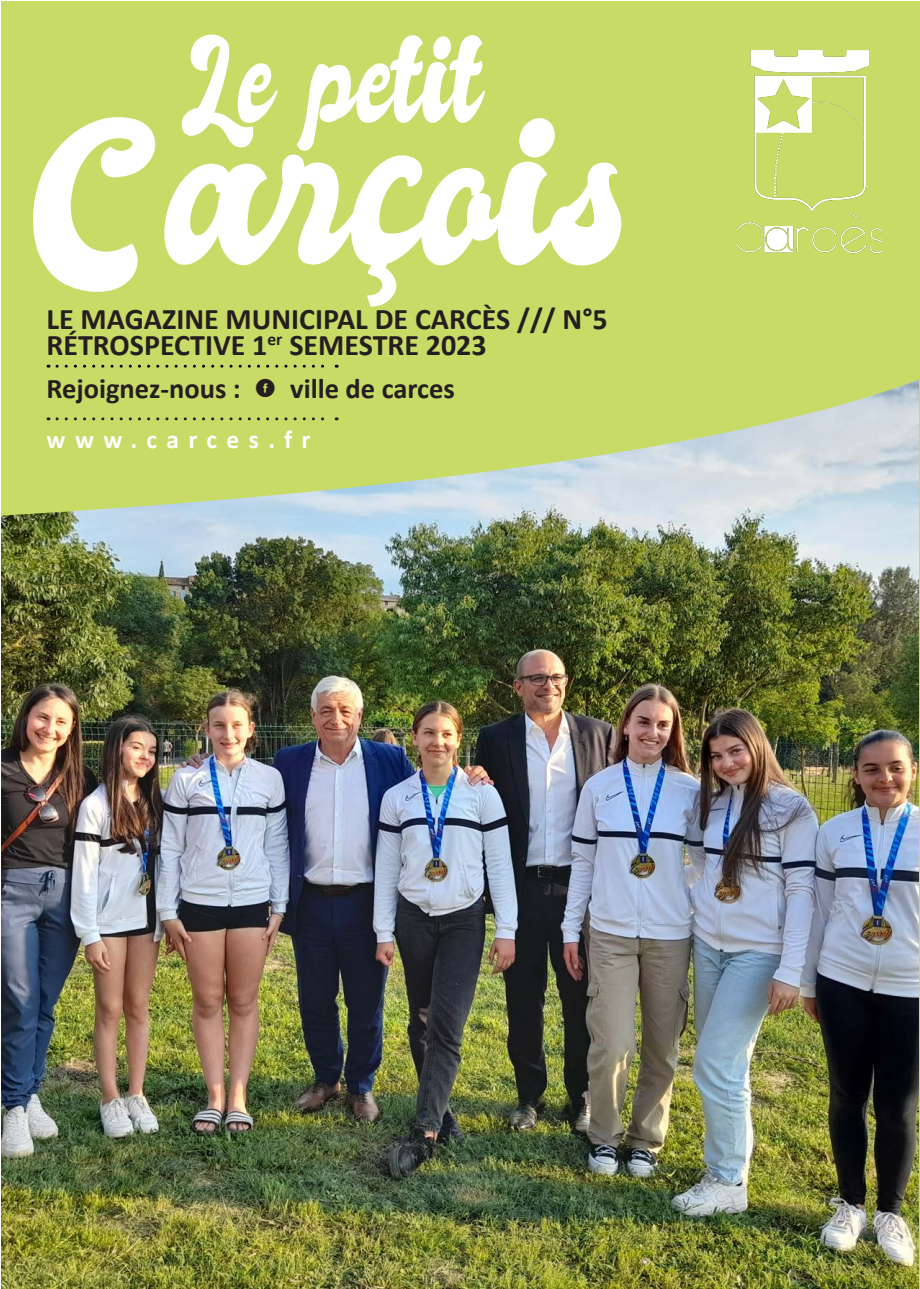
<style>
.page{position:relative;width:920px;height:1289px;background:#fff}
.page>*{position:absolute;margin:0;border:0;box-sizing:border-box;transform-origin:0 0}
.t1{font:700 30px "Calibri";color:#231f20}
.t2{font:700 28.5px "Calibri";color:#231f20}
.t3{font:700 25.5px "Calibri";letter-spacing:.365em;color:#fff}
.s1{font-family:"socialtype";font-weight:400}
</style>
<div class="page">
<img style="left:1px;top:524px;width:916px;height:765px">
<svg style="left:1px;top:1px;width:918px;height:523px;background:#c8da7a"></svg>
<svg style="left:32px;top:116px;width:589px;height:191px;fill:#c8db66"></svg>
<svg style="left:57px;top:365px;width:280px;height:3px"></svg>
<svg style="left:57px;top:417px;width:280px;height:3px"></svg>
<img style="left:737px;top:50px;width:144px;height:205px">
<svg style="left:181px;top:35px;width:304px;height:116px"></svg>
<p class="t1" style="left:46px;top:298px;width:562px">LE MAGAZINE MUNICIPAL DE CARCÈS /// N°5</p>
<p class="t1" style="left:46px;top:323px;width:441px">RÉTROSPECTIVE 1<sup>er</sup> SEMESTRE 2023</p>
<p class="t2" style="left:46px;top:368px;width:410px">Rejoignez-nous : <span class="s1">B</span> ville de carces</p>
<p class="t3" style="left:46px;top:422px;width:265px">www.carces.fr</p>
</div>
